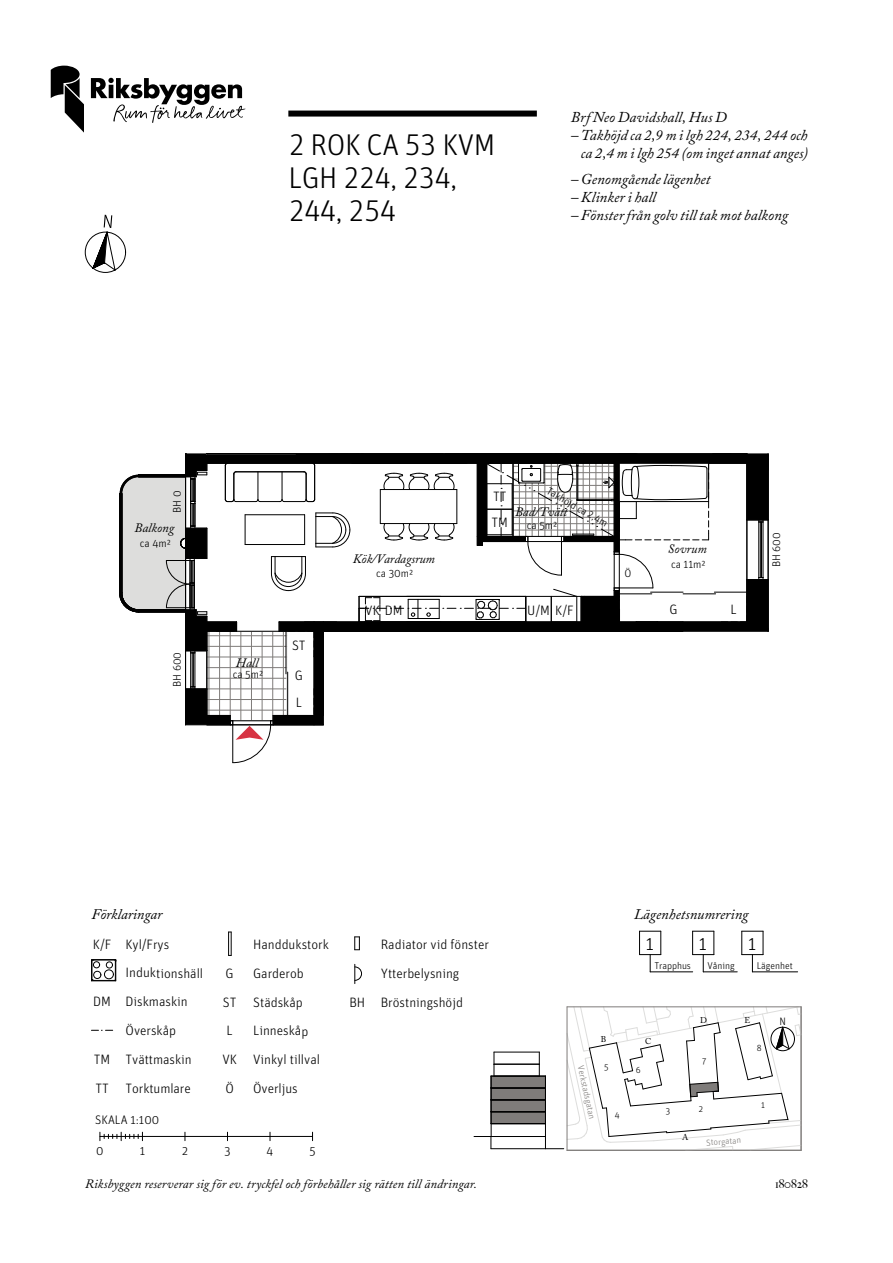
<style>
.page{position:relative;width:893px;height:1263px;background:#fff}
.page>*{position:absolute;margin:0;border:0;box-sizing:border-box;transform-origin:0 0}
.t1{font:300 30px/33px "Unit OTRB";letter-spacing:-.025em;color:#000}
.t2{font:300 18.6px "Unit OTRB";color:#000}
.t3{font:italic 15px/18px "Adobe Caslon Pro";letter-spacing:.005em;color:#000;text-align:right}
.t4{font:italic 14.55px "Adobe Caslon Pro";color:#000}
.t5{font:300 13.65px/29px "Unit OTRB";color:#000}
.t6{font:italic 12.9px "Adobe Caslon Pro";color:#000}
.t7{font:italic 12.75px "Adobe Caslon Pro";letter-spacing:.01em;color:#000}
.t8{font:300 12.3px "Unit OTRB";color:#000}
.t9{font:500 12px "Big Caslon";color:#000}
.t10{font:300 11.1px "Unit OTRB";color:#000}
.t11{font:300 10.8px "Unit OTRB";color:#000}
.t12{font:300 10.5px "Unit OTRB";color:#000}
.t13{font:300 9.9px "Unit OTRB";color:#000}
.t14{font:300 9px "Unit OTRB";color:#7f7c7a}
.t15{font:300 9px "Unit OTRB";color:#000}
.t16{font:8.4px "Adobe Caslon Pro";color:#000}
</style>
<div class="page">
<svg style="left:91px;top:78px;width:154px;height:45px"></svg>
<svg style="left:51px;top:66px;width:33px;height:67px"></svg>
<svg style="left:228px;top:932px;width:4px;height:24px"></svg>
<svg style="left:119px;top:455px;width:650px;height:309px"></svg>
<svg style="left:354px;top:964px;width:8px;height:19px"></svg>
<svg style="left:354px;top:937px;width:6px;height:13px"></svg>
<svg style="left:91px;top:959px;width:26px;height:22px"></svg>
<svg style="left:91px;top:1029px;width:23px;height:2px"></svg>
<svg style="left:91px;top:1030px;width:22px;height:1px"></svg>
<div style="left:491px;top:1112px;width:54px;height:12px;background:#7f7c7a"></div>
<div style="left:491px;top:1100px;width:54px;height:12px;background:#7f7c7a"></div>
<div style="left:491px;top:1088px;width:54px;height:12px;background:#7f7c7a"></div>
<div style="left:491px;top:1076px;width:54px;height:12px;background:#7f7c7a"></div>
<hr style="left:186px;top:454px;width:296px;height:1px;background:#000">
<hr style="left:482px;top:454px;width:286px;height:1px;background:#000">
<hr style="left:768px;top:454px;width:1px;height:177px;background:#000">
<hr style="left:323px;top:631px;width:445px;height:1px;background:#000">
<hr style="left:323px;top:631px;width:1px;height:94px;background:#000">
<hr style="left:186px;top:724px;width:137px;height:1px;background:#000">
<hr style="left:185px;top:454px;width:1px;height:271px;background:#000">
<hr style="left:100px;top:1136px;width:213px;height:1px;background:#000">
<svg style="left:100px;top:1132px;width:43px;height:9px"></svg>
<hr style="left:752px;top:971px;width:46px;height:1px;background:#000">
<svg style="left:741px;top:931px;width:23px;height:41px"></svg>
<hr style="left:703px;top:971px;width:34px;height:1px;background:#000">
<hr style="left:650px;top:971px;width:43px;height:1px;background:#000">
<svg style="left:692px;top:931px;width:23px;height:41px"></svg>
<svg style="left:639px;top:931px;width:22px;height:41px"></svg>
<hr style="left:491px;top:1148px;width:54px;height:1px;background:#000">
<hr style="left:491px;top:1136px;width:54px;height:1px;background:#000">
<hr style="left:491px;top:1123px;width:54px;height:1px;background:#000">
<hr style="left:491px;top:1111px;width:54px;height:1px;background:#000">
<hr style="left:491px;top:1099px;width:54px;height:1px;background:#000">
<hr style="left:491px;top:1088px;width:54px;height:1px;background:#000">
<hr style="left:494px;top:1076px;width:45px;height:1px;background:#000">
<hr style="left:494px;top:1064px;width:45px;height:1px;background:#000">
<hr style="left:494px;top:1052px;width:45px;height:1px;background:#000">
<svg style="left:474px;top:1052px;width:21px;height:97px"></svg>
<svg style="left:539px;top:1006px;width:263px;height:145px"></svg>
<hr style="left:567px;top:1150px;width:234px;height:1px;background:#7f7c7a">
<hr style="left:801px;top:1007px;width:1px;height:143px;background:#7f7c7a">
<hr style="left:567px;top:1006px;width:234px;height:1px;background:#7f7c7a">
<hr style="left:567px;top:1007px;width:1px;height:143px;background:#7f7c7a">
<div style="left:288px;top:111px;width:249px;height:6px;background:#000"></div>
<svg style="left:85px;top:215px;width:41px;height:58px"></svg>
<h1 class="t1" style="left:288px;top:128px;width:208px">2 ROK CA 53 KVM<br>LGH 224, 234,<br>244, 254</h1>
<p class="t3" style="left:571px;top:107px;width:157px">Brf Neo Davidshall, Hus D</p>
<p class="t3" style="left:571px;top:125px;width:239px">– Takhöjd ca 2,9 m i lgh 224, 234, 244 och ca 2,4 m i lgh 254 (om inget annat anges)</p>
<p class="t3" style="left:571px;top:170px;width:141px">– Genomgående lägenhet</p>
<p class="t3" style="left:571px;top:188px;width:87px">– Klinker i hall</p>
<p class="t3" style="left:571px;top:206px;width:219px">– Fönster från golv till tak mot balkong</p>
<p class="t10" style="left:172px;top:513px;width:24px;rotate:-90deg">BH 0</p>
<p class="t6" style="left:134px;top:523px;width:41px">Balkong</p>
<p class="t10" style="left:140px;top:537px;width:32px">ca 4m²</p>
<p class="t6" style="left:353px;top:554px;width:84px">Kök/Vardagsrum</p>
<p class="t10" style="left:376px;top:568px;width:39px">ca 30m²</p>
<p class="t5" style="left:491px;top:484px;width:18px;line-height:25.5px">TT<br>TM</p>
<p class="t12" style="left:550px;top:485px;width:70px;rotate:30deg">Takhöjd ca 2,4m</p>
<p class="t6" style="left:515px;top:507px;width:54px">Bad/Tvätt</p>
<p class="t10" style="left:527px;top:520px;width:32px">ca 5m²</p>
<p class="t10" style="left:625px;top:567px;width:8px">Ö</p>
<p class="t6" style="left:668px;top:544px;width:40px">Sovrum</p>
<p class="t10" style="left:671px;top:559px;width:36px">ca 11m²</p>
<p class="t10" style="left:771px;top:567px;width:37px;rotate:-90deg">BH 600</p>
<p class="t5" style="left:365px;top:596px;width:39px">VK DM</p>
<p class="t5" style="left:527px;top:596px;width:48px">U/M K/F</p>
<p class="t5" style="left:669px;top:595px;width:10px">G</p>
<p class="t5" style="left:730px;top:595px;width:8px">L</p>
<p class="t5" style="left:292px;top:631px;width:15px">ST</p>
<p class="t10" style="left:172px;top:687px;width:37px;rotate:-90deg">BH 600</p>
<p class="t6" style="left:236px;top:658px;width:24px">Hall</p>
<p class="t10" style="left:233px;top:669px;width:32px">ca 5m²</p>
<p class="t5" style="left:295px;top:661px;width:10px">G</p>
<p class="t5" style="left:296px;top:688px;width:8px">L</p>
<p class="t4" style="left:92px;top:909px;width:72px">Förklaringar</p>
<p class="t5" style="left:93px;top:930px;width:78px">K/F Kyl/Frys</p>
<p class="t5" style="left:126px;top:959px;width:79px">Induktionshäll</p>
<p class="t5" style="left:93px;top:988px;width:96px">DM Diskmaskin</p>
<p class="t5" style="left:126px;top:1016px;width:52px">Överskåp</p>
<p class="t5" style="left:94px;top:1045px;width:99px">TM Tvättmaskin</p>
<p class="t5" style="left:95px;top:1074px;width:97px">TT Torktumlare</p>
<p class="t8" style="left:95px;top:1114px;width:65px">SKALA 1:100</p>
<p class="t5" style="left:253px;top:930px;width:77px">Handdukstork</p>
<p class="t5" style="left:223px;top:959px;width:83px;text-align:justify;text-indent:30px">Garderob ST Städskåp L</p>
<p class="t5" style="left:226px;top:959px;width:10px">G</p>
<p class="t5" style="left:222px;top:1017px;width:99px;text-indent:31px">Linneskåp<br>VK Vinkyl tillval<br>Ö</p>
<p class="t5" style="left:253px;top:1074px;width:46px">Överljus</p>
<p class="t8" style="left:96px;top:1145px;width:9px">0</p>
<p class="t8" style="left:140px;top:1145px;width:7px">1</p>
<p class="t8" style="left:182px;top:1145px;width:7px">2</p>
<p class="t8" style="left:224px;top:1145px;width:8px">3</p>
<p class="t8" style="left:267px;top:1145px;width:8px">4</p>
<p class="t8" style="left:309px;top:1145px;width:8px">5</p>
<p class="t5" style="left:381px;top:930px;width:110px">Radiator vid fönster</p>
<p class="t5" style="left:381px;top:959px;width:80px">Ytterbelysning</p>
<p class="t5" style="left:349px;top:988px;width:115px">BH Bröstningshöjd</p>
<p class="t4" style="left:634px;top:909px;width:116px">Lägenhetsnumrering</p>
<h2 class="t2" style="left:646px;top:934px;width:10px">1</h2>
<h2 class="t2" style="left:699px;top:934px;width:10px">1</h2>
<h2 class="t2" style="left:748px;top:934px;width:10px">1</h2>
<p class="t13" style="left:654px;top:960px;width:38px">Trapphus</p>
<p class="t13" style="left:707px;top:960px;width:29px">Våning</p>
<p class="t13" style="left:757px;top:960px;width:38px">Lägenhet</p>
<p class="t16" style="left:601px;top:1034px;width:7px">B</p>
<p class="t16" style="left:645px;top:1036px;width:8px">C</p>
<p class="t15" style="left:636px;top:1065px;width:6px">6</p>
<p class="t15" style="left:604px;top:1062px;width:6px">5</p>
<p class="t14" style="left:585px;top:1064px;width:56px;rotate:77deg">Verkstadsgatan</p>
<p class="t15" style="left:615px;top:1111px;width:6px">4</p>
<p class="t16" style="left:700px;top:1015px;width:8px">D</p>
<p class="t16" style="left:744px;top:1015px;width:7px">E</p>
<p class="t15" style="left:702px;top:1056px;width:6px">7</p>
<p class="t15" style="left:666px;top:1106px;width:6px">3</p>
<p class="t15" style="left:699px;top:1104px;width:6px">2</p>
<p class="t16" style="left:682px;top:1132px;width:8px">A</p>
<p class="t14" style="left:706px;top:1138px;width:36px;rotate:-5deg">Storgatan</p>
<p class="t15" style="left:757px;top:1043px;width:6px">8</p>
<p class="t15" style="left:761px;top:1100px;width:5px">1</p>
<p class="t11" style="left:779px;top:1016px;width:8px">N</p>
<p class="t7" style="left:85px;top:1176px;width:393px">Riksbyggen reserverar sig för ev. tryckfel och förbehåller sig rätten till ändringar.</p>
<p class="t9" style="left:775px;top:1173px;width:34px">180828</p>
</div>
